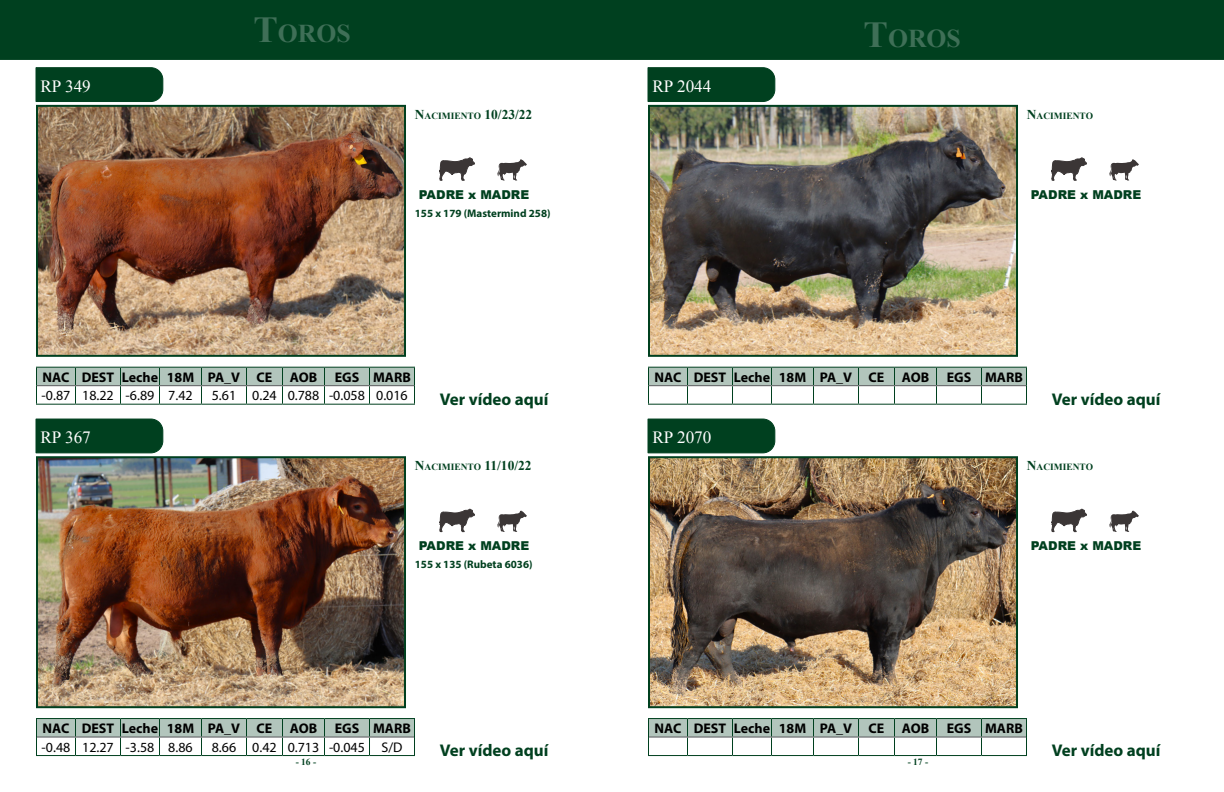
<style>
.page{position:relative;width:1224px;height:792px;background:#fff}
.page>*{position:absolute;margin:0;border:0;box-sizing:border-box;transform-origin:0 0}
.t1{font:700 25.7px "Times New Roman";color:#3f6f57}
.t2{font:17.2px "Times New Roman";color:#fff}
.t3{font:700 17px "Myriad Pro";color:#00401f}
.t4{font:700 14px "Myriad Pro";color:#000}
.t5{font:14px "Myriad Pro";color:#000}
.t6{font:700 13.5px "Times New Roman";color:#00401f}
.t7{font:900 12.2px "Arial";color:#00401f}
.t8{font:700 11px "Myriad Pro";color:#00401f}
.t9{font:700 9.4px "Times New Roman";color:#00401f}
.s1{font-size:36.7px}
.s2{font-size:9.4px}
.s3{font-size:13.5px}
</style>
<div class="page">
<div style="left:0;top:0;width:1224px;height:59px;background:#00401f"></div>
<img style="left:39px;top:108px;width:364px;height:246px">
<div style="left:36px;top:105px;width:370px;height:252px;border:2px solid #00401f"></div>
<div style="left:36px;top:68px;width:127px;height:34px;background:#00401f"></div>
<svg style="left:440px;top:158px;width:35px;height:22px"></svg>
<svg style="left:36px;top:367px;width:379px;height:37px"></svg>
<hr style="left:36px;top:404px;width:40px;height:1px;background:#00401f">
<hr style="left:76px;top:404px;width:45px;height:1px;background:#00401f">
<hr style="left:121px;top:404px;width:39px;height:1px;background:#00401f">
<hr style="left:160px;top:404px;width:42px;height:1px;background:#00401f">
<hr style="left:202px;top:404px;width:45px;height:1px;background:#00401f">
<hr style="left:247px;top:404px;width:36px;height:1px;background:#00401f">
<hr style="left:283px;top:404px;width:42px;height:1px;background:#00401f">
<hr style="left:325px;top:404px;width:45px;height:1px;background:#00401f">
<hr style="left:370px;top:404px;width:45px;height:1px;background:#00401f">
<hr style="left:37px;top:385px;width:39px;height:1px;background:#57585b">
<hr style="left:76px;top:385px;width:45px;height:1px;background:#57585b">
<hr style="left:121px;top:385px;width:39px;height:1px;background:#57585b">
<hr style="left:160px;top:385px;width:42px;height:1px;background:#57585b">
<hr style="left:202px;top:385px;width:45px;height:1px;background:#57585b">
<hr style="left:247px;top:385px;width:36px;height:1px;background:#57585b">
<hr style="left:283px;top:385px;width:42px;height:1px;background:#57585b">
<hr style="left:325px;top:385px;width:45px;height:1px;background:#57585b">
<hr style="left:370px;top:385px;width:44px;height:1px;background:#57585b">
<svg style="left:497px;top:159px;width:30px;height:22px"></svg>
<img style="left:39px;top:459px;width:364px;height:246px">
<div style="left:36px;top:456px;width:370px;height:252px;border:2px solid #00401f"></div>
<div style="left:36px;top:419px;width:127px;height:34px;background:#00401f"></div>
<svg style="left:440px;top:509px;width:35px;height:23px"></svg>
<hr style="left:36px;top:718px;width:40px;height:1px;background:#00401f">
<hr style="left:76px;top:718px;width:45px;height:1px;background:#00401f">
<hr style="left:121px;top:718px;width:39px;height:1px;background:#00401f">
<hr style="left:160px;top:718px;width:42px;height:1px;background:#00401f">
<hr style="left:202px;top:718px;width:45px;height:1px;background:#00401f">
<hr style="left:247px;top:718px;width:36px;height:1px;background:#00401f">
<hr style="left:283px;top:718px;width:42px;height:1px;background:#00401f">
<hr style="left:325px;top:718px;width:45px;height:1px;background:#00401f">
<hr style="left:370px;top:718px;width:45px;height:1px;background:#00401f">
<svg style="left:36px;top:719px;width:379px;height:36px"></svg>
<hr style="left:36px;top:755px;width:40px;height:1px;background:#00401f">
<hr style="left:76px;top:755px;width:45px;height:1px;background:#00401f">
<hr style="left:121px;top:755px;width:39px;height:1px;background:#00401f">
<hr style="left:160px;top:755px;width:42px;height:1px;background:#00401f">
<hr style="left:202px;top:755px;width:45px;height:1px;background:#00401f">
<hr style="left:247px;top:755px;width:36px;height:1px;background:#00401f">
<hr style="left:283px;top:755px;width:42px;height:1px;background:#00401f">
<hr style="left:325px;top:755px;width:45px;height:1px;background:#00401f">
<hr style="left:370px;top:755px;width:45px;height:1px;background:#00401f">
<hr style="left:37px;top:737px;width:39px;height:1px;background:#57585b">
<hr style="left:76px;top:737px;width:45px;height:1px;background:#57585b">
<hr style="left:121px;top:737px;width:39px;height:1px;background:#57585b">
<hr style="left:160px;top:737px;width:42px;height:1px;background:#57585b">
<hr style="left:202px;top:737px;width:45px;height:1px;background:#57585b">
<hr style="left:247px;top:737px;width:36px;height:1px;background:#57585b">
<hr style="left:283px;top:737px;width:42px;height:1px;background:#57585b">
<hr style="left:325px;top:737px;width:45px;height:1px;background:#57585b">
<hr style="left:370px;top:737px;width:44px;height:1px;background:#57585b">
<svg style="left:497px;top:510px;width:30px;height:22px"></svg>
<img style="left:651px;top:108px;width:364px;height:246px">
<div style="left:648px;top:105px;width:370px;height:252px;border:2px solid #00401f"></div>
<div style="left:648px;top:68px;width:127px;height:34px;background:#00401f"></div>
<svg style="left:1052px;top:158px;width:35px;height:22px"></svg>
<svg style="left:648px;top:367px;width:379px;height:37px"></svg>
<hr style="left:648px;top:404px;width:40px;height:1px;background:#00401f">
<hr style="left:688px;top:404px;width:45px;height:1px;background:#00401f">
<hr style="left:733px;top:404px;width:39px;height:1px;background:#00401f">
<hr style="left:772px;top:404px;width:42px;height:1px;background:#00401f">
<hr style="left:814px;top:404px;width:45px;height:1px;background:#00401f">
<hr style="left:859px;top:404px;width:36px;height:1px;background:#00401f">
<hr style="left:895px;top:404px;width:42px;height:1px;background:#00401f">
<hr style="left:937px;top:404px;width:45px;height:1px;background:#00401f">
<hr style="left:982px;top:404px;width:45px;height:1px;background:#00401f">
<hr style="left:649px;top:385px;width:39px;height:1px;background:#57585b">
<hr style="left:688px;top:385px;width:45px;height:1px;background:#57585b">
<hr style="left:733px;top:385px;width:39px;height:1px;background:#57585b">
<hr style="left:772px;top:385px;width:42px;height:1px;background:#57585b">
<hr style="left:814px;top:385px;width:45px;height:1px;background:#57585b">
<hr style="left:859px;top:385px;width:36px;height:1px;background:#57585b">
<hr style="left:895px;top:385px;width:42px;height:1px;background:#57585b">
<hr style="left:937px;top:385px;width:45px;height:1px;background:#57585b">
<hr style="left:982px;top:385px;width:44px;height:1px;background:#57585b">
<svg style="left:1109px;top:159px;width:30px;height:22px"></svg>
<img style="left:651px;top:459px;width:364px;height:246px">
<div style="left:648px;top:456px;width:370px;height:252px;border:2px solid #00401f"></div>
<div style="left:648px;top:419px;width:127px;height:34px;background:#00401f"></div>
<svg style="left:1052px;top:509px;width:35px;height:23px"></svg>
<hr style="left:648px;top:718px;width:40px;height:1px;background:#00401f">
<hr style="left:688px;top:718px;width:45px;height:1px;background:#00401f">
<hr style="left:733px;top:718px;width:39px;height:1px;background:#00401f">
<hr style="left:772px;top:718px;width:42px;height:1px;background:#00401f">
<hr style="left:814px;top:718px;width:45px;height:1px;background:#00401f">
<hr style="left:859px;top:718px;width:36px;height:1px;background:#00401f">
<hr style="left:895px;top:718px;width:42px;height:1px;background:#00401f">
<hr style="left:937px;top:718px;width:45px;height:1px;background:#00401f">
<hr style="left:982px;top:718px;width:45px;height:1px;background:#00401f">
<svg style="left:648px;top:719px;width:379px;height:36px"></svg>
<hr style="left:648px;top:755px;width:40px;height:1px;background:#00401f">
<hr style="left:688px;top:755px;width:45px;height:1px;background:#00401f">
<hr style="left:733px;top:755px;width:39px;height:1px;background:#00401f">
<hr style="left:772px;top:755px;width:42px;height:1px;background:#00401f">
<hr style="left:814px;top:755px;width:45px;height:1px;background:#00401f">
<hr style="left:859px;top:755px;width:36px;height:1px;background:#00401f">
<hr style="left:895px;top:755px;width:42px;height:1px;background:#00401f">
<hr style="left:937px;top:755px;width:45px;height:1px;background:#00401f">
<hr style="left:982px;top:755px;width:45px;height:1px;background:#00401f">
<hr style="left:649px;top:737px;width:39px;height:1px;background:#57585b">
<hr style="left:688px;top:737px;width:45px;height:1px;background:#57585b">
<hr style="left:733px;top:737px;width:39px;height:1px;background:#57585b">
<hr style="left:772px;top:737px;width:42px;height:1px;background:#57585b">
<hr style="left:814px;top:737px;width:45px;height:1px;background:#57585b">
<hr style="left:859px;top:737px;width:36px;height:1px;background:#57585b">
<hr style="left:895px;top:737px;width:42px;height:1px;background:#57585b">
<hr style="left:937px;top:737px;width:45px;height:1px;background:#57585b">
<hr style="left:982px;top:737px;width:44px;height:1px;background:#57585b">
<svg style="left:1109px;top:510px;width:30px;height:22px"></svg>
<p class="t2" style="left:41px;top:75px;width:52px">RP 349</p>
<h1 class="t1" style="left:254px;top:16px;width:99px"><span class="s1">T</span>OROS</h1>
<h1 class="t1" style="left:864px;top:21px;width:99px"><span class="s1">T</span>OROS</h1>
<p class="t6" style="left:415px;top:105px;width:119px">N<span class="s2">ACIMIENTO</span> 10/23/22</p>
<p class="t7" style="left:419px;top:185px;width:112px">PADRE x MADRE</p>
<p class="t8" style="left:415px;top:206px;width:137px">155 x 179 (Mastermind 258)</p>
<p class="t2" style="left:653px;top:75px;width:60px">RP 2044</p>
<p class="t9" style="left:1027px;top:109px;width:68px"><span class="s3">N</span>ACIMIENTO</p>
<p class="t7" style="left:1031px;top:185px;width:112px">PADRE x MADRE</p>
<p class="t4" style="left:43px;top:368px;width:276px">NAC DEST Leche 18M PA_V CE AOB</p>
<p class="t4" style="left:335px;top:368px;width:78px">EGS MARB</p>
<p class="t5" style="left:42px;top:387px;width:153px">-0.87 18.22 -6.89 7.42</p>
<p class="t5" style="left:212px;top:387px;width:198px">5.61 0.24 0.788 -0.058 0.016</p>
<p class="t2" style="left:41px;top:426px;width:52px">RP 367</p>
<p class="t3" style="left:440px;top:388px;width:110px">Ver vídeo aquí</p>
<p class="t4" style="left:655px;top:368px;width:276px">NAC DEST Leche 18M PA_V CE AOB</p>
<p class="t4" style="left:947px;top:368px;width:78px">EGS MARB</p>
<p class="t2" style="left:653px;top:426px;width:60px">RP 2070</p>
<p class="t3" style="left:1052px;top:388px;width:110px">Ver vídeo aquí</p>
<p class="t6" style="left:415px;top:456px;width:118px">N<span class="s2">ACIMIENTO</span> 11/10/22</p>
<p class="t9" style="left:1027px;top:460px;width:68px"><span class="s3">N</span>ACIMIENTO</p>
<p class="t7" style="left:419px;top:537px;width:112px">PADRE x MADRE</p>
<p class="t8" style="left:415px;top:557px;width:119px">155 x 135 (Rubeta 6036)</p>
<p class="t7" style="left:1031px;top:537px;width:112px">PADRE x MADRE</p>
<p class="t4" style="left:43px;top:719px;width:276px">NAC DEST Leche 18M PA_V CE AOB</p>
<p class="t4" style="left:335px;top:719px;width:78px">EGS MARB</p>
<p class="t5" style="left:42px;top:738px;width:153px">-0.48 12.27 -3.58 8.86</p>
<p class="t5" style="left:212px;top:738px;width:192px">8.66 0.42 0.713 -0.045 S/D</p>
<p class="t4" style="left:655px;top:719px;width:276px">NAC DEST Leche 18M PA_V CE AOB</p>
<p class="t4" style="left:947px;top:719px;width:78px">EGS MARB</p>
<p class="t3" style="left:440px;top:740px;width:110px">Ver vídeo aquí</p>
<p class="t9" style="left:296px;top:755px;width:22px">- 16 -</p>
<p class="t9" style="left:908px;top:755px;width:22px">- 17 -</p>
<p class="t3" style="left:1052px;top:740px;width:110px">Ver vídeo aquí</p>
</div>
